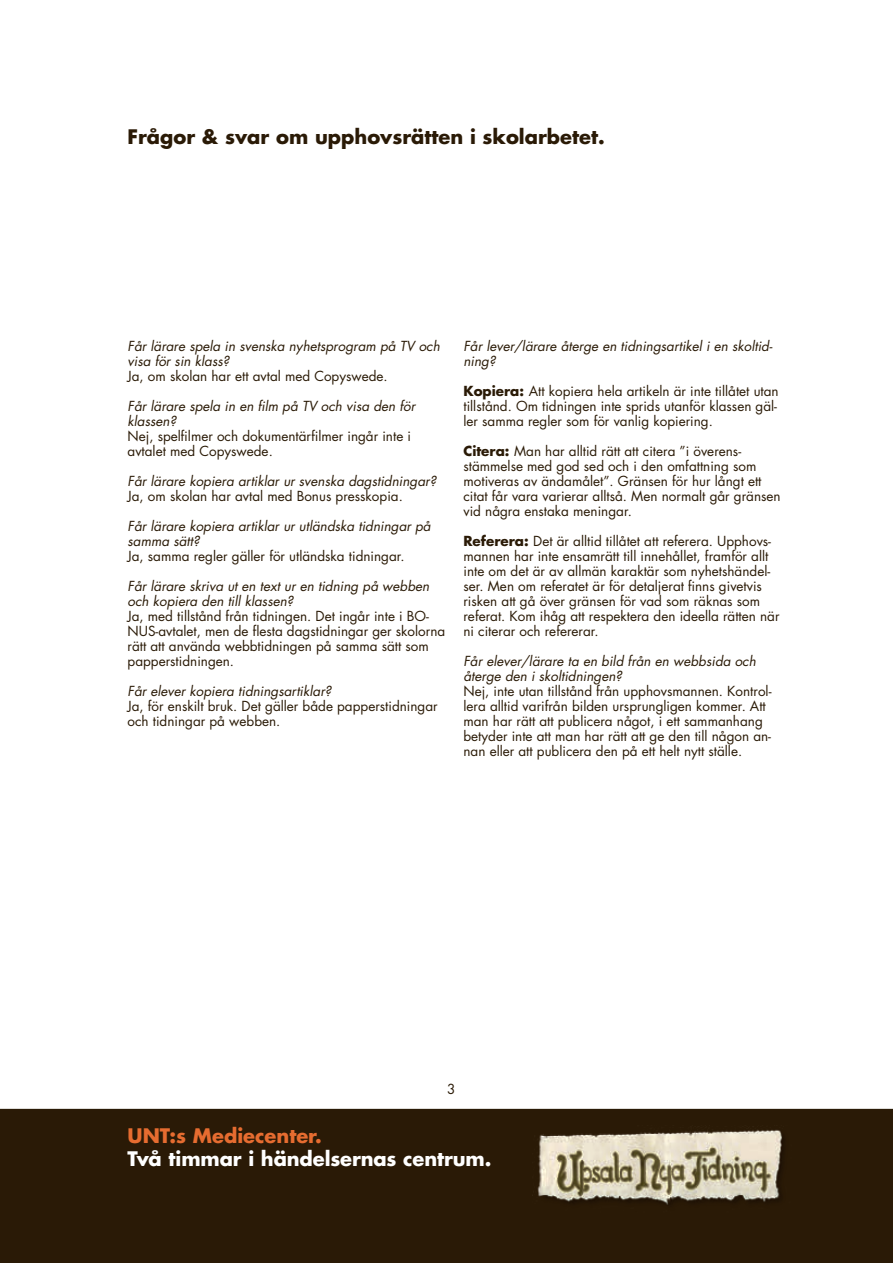
<style>
.page{position:relative;width:893px;height:1263px;background:#fff}
.page>*{position:absolute;margin:0;border:0;box-sizing:border-box;transform-origin:0 0}
.t1{font:700 19.5px "Futura Std";color:#2a1a06}
.t2{font:700 19.5px "Futura Std";letter-spacing:-.005em;color:#fff}
.t3{font:700 19.5px "Futura Std";color:#e66c30}
.t4{font:13.5px/15px "Futura Std";color:#2a1a06}
.t5{font:italic 13.5px/15px "Futura Std";color:#2a1a06}
.s1{font-weight:700}
</style>
<div class="page">
<div style="left:1px;top:1109px;width:891px;height:153px;background:#2a1a06"></div>
<div style="left:0;top:1109px;width:893px;height:154px;border:2px solid #2a1a06"></div>
<img style="left:537px;top:1129px;width:246px;height:76px">
<h1 class="t1" style="left:128px;top:123px;width:479px">Frågor &amp; svar om upphovsrätten i skolarbetet.</h1>
<p class="t5" style="left:128px;top:339px;width:314px">Får lärare spela in svenska nyhetsprogram på TV och visa för sin klass?</p>
<p class="t4" style="left:128px;top:369px;width:262px">Ja, om skolan har ett avtal med Copyswede.</p>
<p class="t5" style="left:128px;top:399px;width:289px">Får lärare spela in en film på TV och visa den för klassen?</p>
<p class="t4" style="left:128px;top:429px;width:285px">Nej, spelfilmer och dokumentärfilmer ingår inte i avtalet med Copyswede.</p>
<p class="t5" style="left:128px;top:474px;width:310px">Får lärare kopiera artiklar ur svenska dagstidningar?</p>
<p class="t4" style="left:128px;top:489px;width:277px">Ja, om skolan har avtal med Bonus presskopia.</p>
<p class="t5" style="left:128px;top:519px;width:305px">Får lärare kopiera artiklar ur utländska tidningar på samma sätt?</p>
<p class="t4" style="left:128px;top:549px;width:279px">Ja, samma regler gäller för utländska tidningar.</p>
<p class="t5" style="left:128px;top:579px;width:303px">Får lärare skriva ut en text ur en tidning på webben och kopiera den till klassen?</p>
<p class="t4" style="left:128px;top:609px;width:319px">Ja, med tillstånd från tidningen. Det ingår inte i BO-NUS-avtalet, men de flesta dagstidningar ger skolorna rätt att använda webbtidningen på samma sätt som papperstidningen.</p>
<p class="t5" style="left:128px;top:684px;width:205px">Får elever kopiera tidningsartiklar?</p>
<p class="t4" style="left:128px;top:699px;width:312px">Ja, för enskilt bruk. Det gäller både papperstidningar och tidningar på webben.</p>
<p class="t5" style="left:463px;top:339px;width:310px">Får lever/lärare återge en tidningsartikel i en skoltid&shy;ning?</p>
<p class="t4" style="left:463px;top:384px;width:317px;text-align:justify"><span class="s1">Kopiera:</span> Att kopiera hela artikeln är inte tillåtet utan tillstånd. Om tidningen inte sprids utanför klassen gäl&shy;ler samma regler som för vanlig kopiering.</p>
<p class="t4" style="left:463px;top:444px;width:319px"><span class="s1">Citera:</span> Man har alltid rätt att citera ”i överens&shy;stämmelse med god sed och i den omfattning som motiveras av ändamålet”. Gränsen för hur långt ett citat får vara varierar alltså. Men normalt går gränsen vid några enstaka meningar.</p>
<p class="t4" style="left:463px;top:534px;width:318px"><span class="s1">Referera:</span> Det är alltid tillåtet att referera. Upphovs&shy;mannen har inte ensamrätt till innehållet, framför allt inte om det är av allmän karaktär som nyhetshändel&shy;ser. Men om referatet är för detaljerat finns givetvis risken att gå över gränsen för vad som räknas som referat. Kom ihåg att respektera den ideella rätten när ni citerar och refererar.</p>
<p class="t5" style="left:463px;top:654px;width:294px">Får elever/lärare ta en bild från en webbsida och återge den i skoltidningen?</p>
<p class="t4" style="left:463px;top:684px;width:309px">Nej, inte utan tillstånd från upphovsmannen. Kontrol&shy;lera alltid varifrån bilden ursprungligen kommer. Att man har rätt att publicera något, i ett sammanhang betyder inte att man har rätt att ge den till någon an&shy;nan eller att publicera den på ett helt nytt ställe.</p>
<p class="t4" style="left:447px;top:1082px;width:10px">3</p>
<h1 class="t3" style="left:128px;top:1122px;width:196px">UNT:s Mediecenter.</h1>
<h1 class="t2" style="left:128px;top:1145px;width:365px">Två timmar i händelsernas centrum.</h1>
</div>
